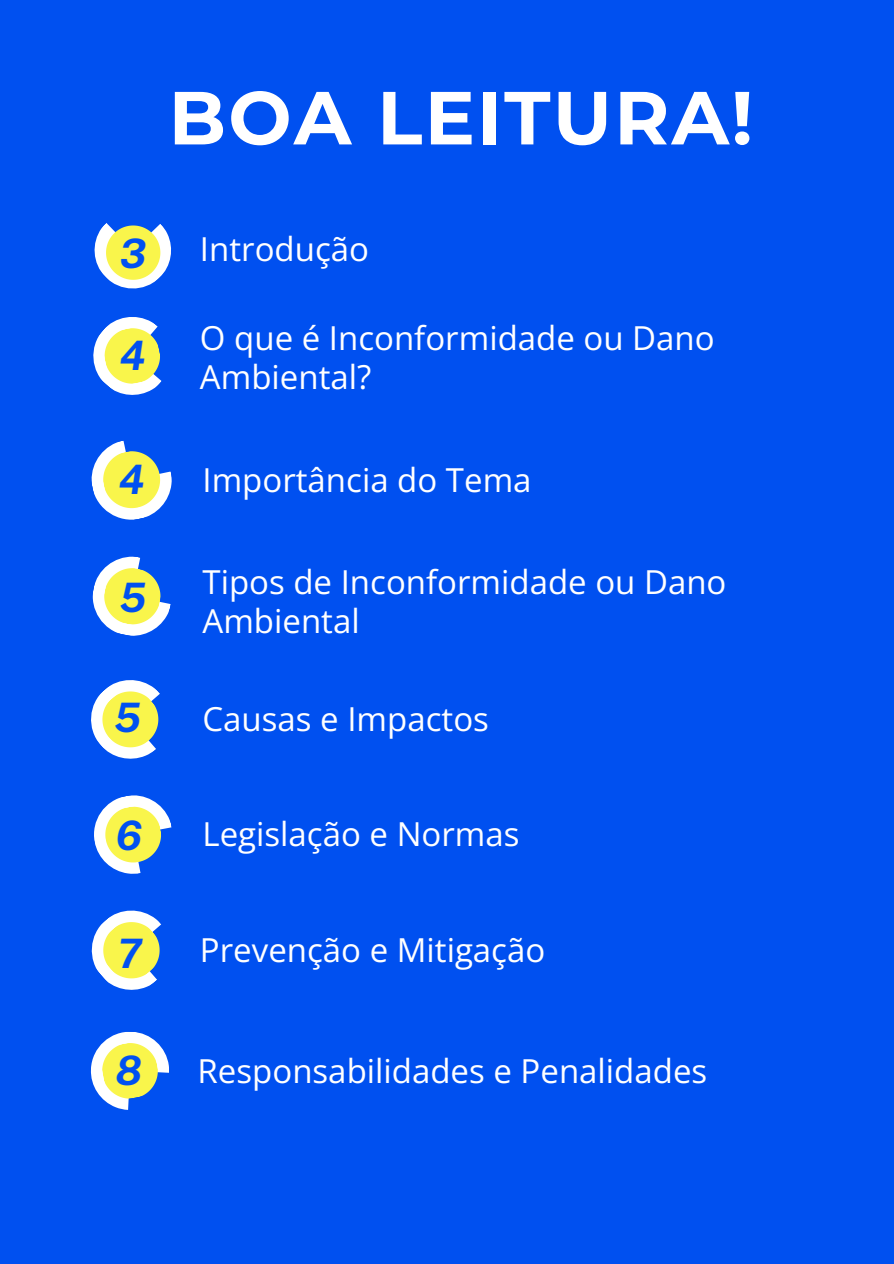
<style>
.page{position:relative;width:894px;height:1264px;background:#fff}
.page>*{position:absolute;margin:0;border:0;box-sizing:border-box;transform-origin:0 0}
.t1{font:700 75px "Montserrat";letter-spacing:.03em;color:#fff}
.t2{font:italic 700 40.5px "Public Sans";color:#0050f0}
.t3{font:33px/39.3px "Open Sans";color:#fff}
</style>
<div class="page">
<div style="left:0;top:0;width:893px;height:1263px;background:#0050f0"></div>
<svg style="left:93px;top:223px;width:78px;height:172px"></svg>
<svg style="left:92px;top:556px;width:79px;height:80px"></svg>
<svg style="left:91px;top:680px;width:69px;height:79px"></svg>
<svg style="left:94px;top:795px;width:78px;height:79px"></svg>
<svg style="left:91px;top:910px;width:70px;height:80px"></svg>
<svg style="left:91px;top:440px;width:81px;height:80px"></svg>
<svg style="left:90px;top:1032px;width:79px;height:78px"></svg>
<p class="t1" style="left:168px;top:72px;width:585px">BOA LEITURA!</p>
<p class="t2" style="left:120px;top:229px;width:28px">3</p>
<p class="t2" style="left:119px;top:332px;width:27px">4</p>
<p class="t3" style="left:200px;top:229px;width:170px">Introdução</p>
<p class="t3" style="left:200px;top:317px;width:516px">O que é Inconformidade ou Dano<br>Ambiental?</p>
<p class="t2" style="left:118px;top:455px;width:27px">4</p>
<p class="t3" style="left:202px;top:459px;width:330px">Importância do Tema</p>
<p class="t2" style="left:119px;top:573px;width:28px">5</p>
<p class="t2" style="left:114px;top:693px;width:28px">5</p>
<h1 class="t2" style="left:116px;top:811px;width:28px">6</h1>
<p class="t3" style="left:202px;top:561px;width:525px">Tipos de Inconformidade ou Dano<br>Ambiental</p>
<p class="t3" style="left:202px;top:698px;width:288px">Causas e Impactos</p>
<p class="t3" style="left:202px;top:814px;width:318px">Legislação e Normas</p>
<p class="t2" style="left:117px;top:929px;width:26px">7</p>
<p class="t3" style="left:200px;top:929px;width:347px">Prevenção e Mitigação</p>
<p class="t2" style="left:115px;top:1046px;width:28px">8</p>
<p class="t3" style="left:197px;top:1050px;width:511px">Responsabilidades e Penalidades</p>
</div>
